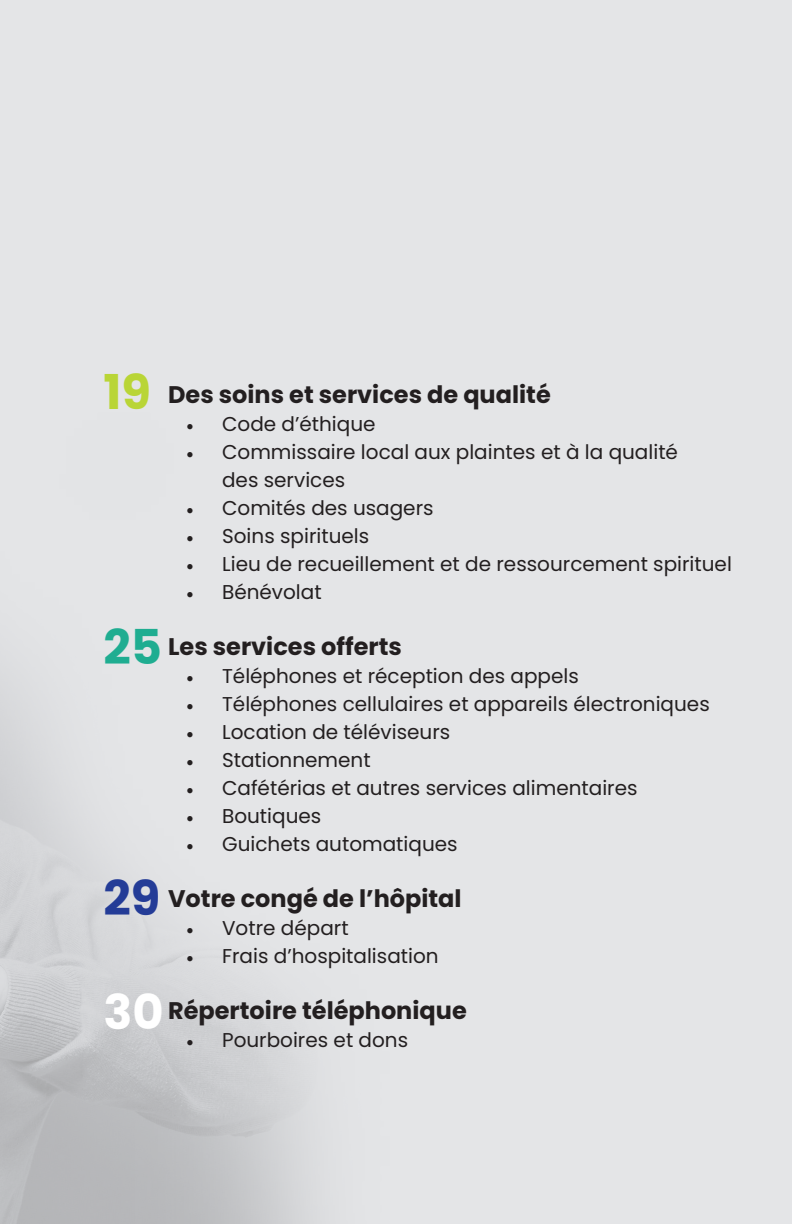
<style>
.page{position:relative;width:792px;height:1224px;background:#e4e5e7}
.page>*{position:absolute;margin:0;border:0;box-sizing:border-box;transform-origin:0 0}
.t1{font:700 48px "Poppins";color:#b9d536}
.t2{font:700 48px "Poppins";color:#1fad91}
.t3{font:700 48px "Poppins";color:#243c97}
.t4{font:700 48px "Poppins";color:#fff}
.t5{font:700 24px "Poppins";color:#231f20}
.t6{font:20px/28px "Poppins";color:#231f20}
.s1{font-family:"Minion Pro"}
</style>
<div class="page">
<h1 class="t1" style="left:103px;top:365px;width:49px">19</h1>
<p class="t5" style="left:168px;top:381px;width:384px">Des soins et services de qualité</p>
<p class="t6" style="left:186px;top:410px;width:191px"><span class="s1">•</span> Code d’éthique</p>
<p class="t6" style="left:222px;top:438px;width:457px;text-indent:-36px"><span class="s1">•</span> Commissaire local aux plaintes et à la qualité des services</p>
<p class="t6" style="left:186px;top:494px;width:249px"><span class="s1">•</span> Comités des usagers</p>
<p class="t6" style="left:186px;top:522px;width:185px"><span class="s1">•</span> Soins spirituels</p>
<p class="t6" style="left:186px;top:550px;width:547px"><span class="s1">•</span> Lieu de recueillement et de ressourcement spirituel</p>
<p class="t6" style="left:186px;top:578px;width:137px"><span class="s1">•</span> Bénévolat</p>
<p class="t5" style="left:168px;top:633px;width:235px">Les services offerts</p>
<p class="t6" style="left:186px;top:662px;width:394px"><span class="s1">•</span> Téléphones et réception des appels</p>
<p class="t6" style="left:186px;top:690px;width:525px"><span class="s1">•</span> Téléphones cellulaires et appareils électroniques</p>
<p class="t6" style="left:186px;top:718px;width:266px"><span class="s1">•</span> Location de téléviseurs</p>
<p class="t6" style="left:186px;top:746px;width:186px"><span class="s1">•</span> Stationnement</p>
<p class="t6" style="left:186px;top:774px;width:453px"><span class="s1">•</span> Cafétérias et autres services alimentaires</p>
<p class="t6" style="left:186px;top:802px;width:137px"><span class="s1">•</span> Boutiques</p>
<p class="t6" style="left:186px;top:830px;width:273px"><span class="s1">•</span> Guichets automatiques</p>
<p class="t5" style="left:168px;top:885px;width:295px">Votre congé de l’hôpital</p>
<p class="t6" style="left:186px;top:914px;width:164px"><span class="s1">•</span> Votre départ</p>
<p class="t6" style="left:186px;top:942px;width:254px"><span class="s1">•</span> Frais d’hospitalisation</p>
<p class="t5" style="left:168px;top:997px;width:300px">Répertoire téléphonique</p>
<p class="t6" style="left:186px;top:1026px;width:224px"><span class="s1">•</span> Pourboires et dons</p>
<h1 class="t2" style="left:103px;top:619px;width:60px">25</h1>
<h1 class="t3" style="left:103px;top:871px;width:58px">29</h1>
<h1 class="t4" style="left:103px;top:985px;width:62px">30</h1>
</div>
